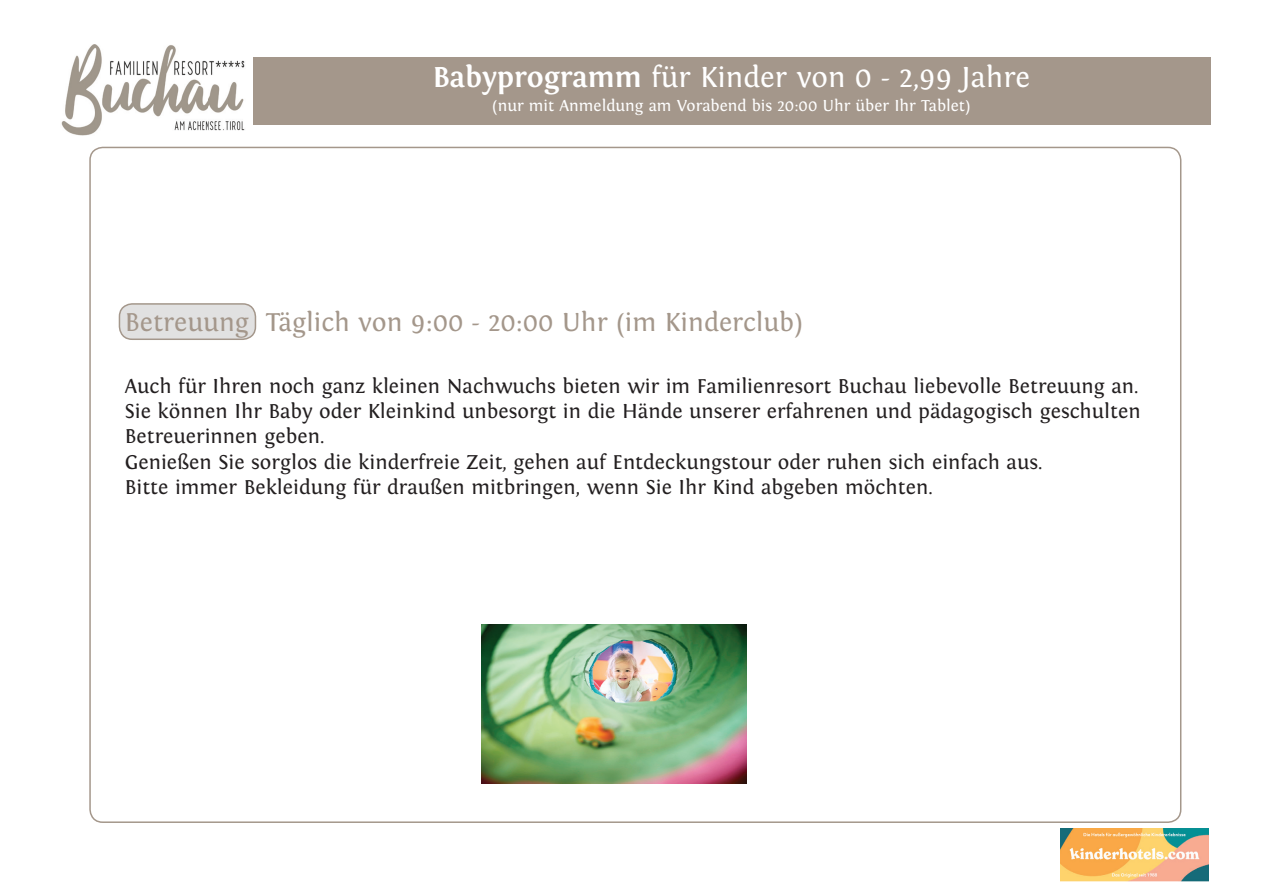
<style>
.page{position:relative;width:1263px;height:893px;background:#fff}
.page>*{position:absolute;margin:0;border:0;box-sizing:border-box;transform-origin:0 0}
.t1{font:30px "Fontin";color:#fff}
.t2{font:27px "Fontin";color:#a4978b}
.t3{font:21px/25.2px "Fontin";color:#231f20}
.t4{font:16.5px "Fontin";color:#fff}
.s1{font-weight:700}
</style>
<div class="page">
<img style="left:482px;top:624px;width:264px;height:160px">
<div style="left:119px;top:304px;width:136px;height:35px;background:#e1e1e1;border-radius:13px"></div>
<div style="left:119px;top:303px;width:137px;height:37px;border:2px solid #a4978b;border-radius:13px"></div>
<div style="left:253px;top:57px;width:957px;height:68px;background:#a4978b"></div>
<img style="left:61px;top:44px;width:184px;height:91px">
<img style="left:1060px;top:828px;width:149px;height:53px">
<h1 class="t1" style="left:433px;top:60px;width:599px"><span class="s1">Babyprogramm</span> für Kinder von 0 - 2,99 Jahre</h1>
<p class="t4" style="left:492px;top:96px;width:480px">(nur mit Anmeldung am Vorabend bis 20:00 Uhr über Ihr Tablet)</p>
<p class="t2" style="left:125px;top:307px;width:680px">Betreuung Täglich von 9:00 - 20:00 Uhr (im Kinderclub)</p>
<p class="t3" style="left:125px;top:373px;width:1017px">Auch für Ihren noch ganz kleinen Nachwuchs bieten wir im Familienresort Buchau liebevolle Betreuung an.<br>Sie können Ihr Baby oder Kleinkind unbesorgt in die Hände unserer erfahrenen und pädagogisch geschulten Betreuerinnen geben.<br>Genießen Sie sorglos die kinderfreie Zeit, gehen auf Entdeckungstour oder ruhen sich einfach aus.<br>Bitte immer Bekleidung für draußen mitbringen, wenn Sie Ihr Kind abgeben möchten.</p>
</div>
